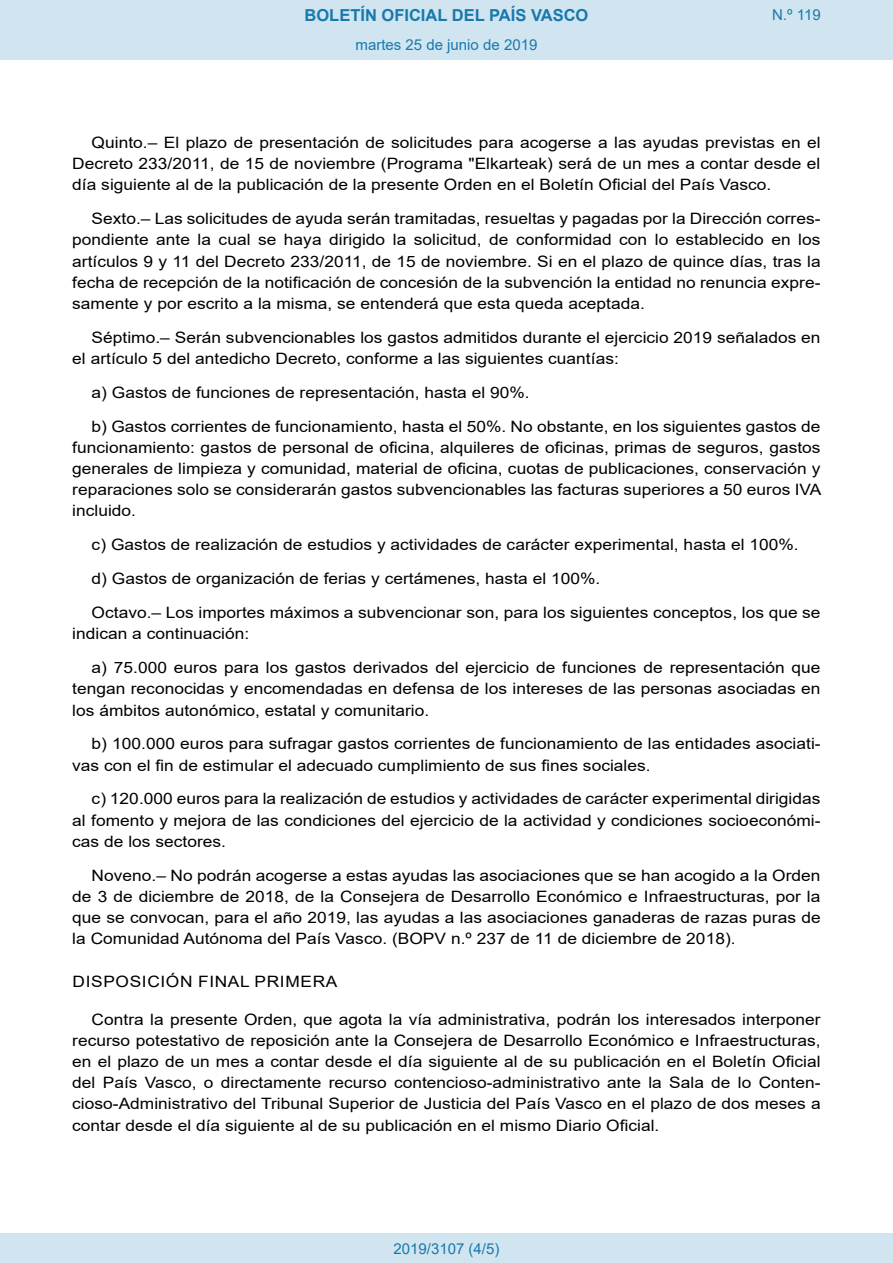
<style>
.page{position:relative;width:893px;height:1263px;background:#fff}
.page>*{position:absolute;margin:0;border:0;box-sizing:border-box;transform-origin:0 0}
.t1{font:700 16.5px "Arial";color:#1879ad}
.BOPVDetalle{font:15.6px/21.1px "Arial";color:#000;text-align:justify;scale:1.11 1}
.BOPVDisposicion{font:15.6px "Arial";letter-spacing:.035em;color:#000;scale:1.11 1}
.Paginacion_Centro{font:15px "Arial";color:#1879ad}
</style>
<div class="page">
<div style="left:0;top:0;width:893px;height:60px;background:#d0e5f0"></div>
<div style="left:0;top:1233px;width:893px;height:30px;background:#d0e5f0"></div>
<p class="t1" style="left:305px;top:3px;width:285px">BOLETÍN OFICIAL DEL PAÍS VASCO</p>
<p class="Paginacion_Centro" style="left:356px;top:35px;width:183px">martes 25 de junio de 2019</p>
<p class="Paginacion_Centro" style="left:772px;top:5px;width:50px">N.º 119</p>
<p class="BOPVDetalle" style="left:72px;top:132px;width:676px;text-indent:19px">Quinto.– El plazo de presentación de solicitudes para acogerse a las ayudas previstas en el Decreto 233/2011, de 15 de noviembre (Programa "Elkarteak) será de un mes a contar desde el día siguiente al de la publicación de la presente Orden en el Boletín Oficial del País Vasco.</p>
<p class="BOPVDetalle" style="left:72px;top:208px;width:676px;text-indent:19px">Sexto.– Las solicitudes de ayuda serán tramitadas, resueltas y pagadas por la Dirección corres&shy;pondiente ante la cual se haya dirigido la solicitud, de conformidad con lo establecido en los artículos 9 y 11 del Decreto 233/2011, de 15 de noviembre. Si en el plazo de quince días, tras la fecha de recepción de la notificación de concesión de la subvención la entidad no renuncia expre&shy;samente y por escrito a la misma, se entenderá que esta queda aceptada.</p>
<p class="BOPVDetalle" style="left:72px;top:327px;width:676px;text-indent:19px">Séptimo.– Serán subvencionables los gastos admitidos durante el ejercicio 2019 señalados en el artículo 5 del antedicho Decreto, conforme a las siguientes cuantías:</p>
<p class="BOPVDetalle" style="left:92px;top:382px;width:396px">a) Gastos de funciones de representación, hasta el 90%.</p>
<p class="BOPVDetalle" style="left:72px;top:416px;width:676px;text-indent:19px">b) Gastos corrientes de funcionamiento, hasta el 50%. No obstante, en los siguientes gastos de funcionamiento: gastos de personal de oficina, alquileres de oficinas, primas de seguros, gastos generales de limpieza y comunidad, material de oficina, cuotas de publicaciones, conservación y reparaciones solo se considerarán gastos subvencionables las facturas superiores a 50 euros IVA incluido.</p>
<p class="BOPVDetalle" style="left:92px;top:534px;width:638px">c) Gastos de realización de estudios y actividades de carácter experimental, hasta el 100%.</p>
<p class="BOPVDetalle" style="left:92px;top:568px;width:460px">d) Gastos de organización de ferias y certámenes, hasta el 100%.</p>
<p class="BOPVDetalle" style="left:72px;top:602px;width:676px;text-indent:19px">Octavo.– Los importes máximos a subvencionar son, para los siguientes conceptos, los que se indican a continuación:</p>
<p class="BOPVDetalle" style="left:72px;top:657px;width:676px;text-indent:19px">a) 75.000 euros para los gastos derivados del ejercicio de funciones de representación que tengan reconocidas y encomendadas en defensa de los intereses de las personas asociadas en los ámbitos autonómico, estatal y comunitario.</p>
<p class="BOPVDetalle" style="left:72px;top:733px;width:676px;text-indent:19px">b) 100.000 euros para sufragar gastos corrientes de funcionamiento de las entidades asociati&shy;vas con el fin de estimular el adecuado cumplimiento de sus fines sociales.</p>
<p class="BOPVDetalle" style="left:72px;top:788px;width:676px;text-indent:19px">c) 120.000 euros para la realización de estudios y actividades de carácter experimental dirigidas al fomento y mejora de las condiciones del ejercicio de la actividad y condiciones socioeconómi&shy;cas de los sectores.</p>
<p class="BOPVDetalle" style="left:72px;top:864px;width:676px;text-indent:19px">Noveno.– No podrán acogerse a estas ayudas las asociaciones que se han acogido a la Orden de 3 de diciembre de 2018, de la Consejera de Desarrollo Económico e Infraestructuras, por la que se convocan, para el año 2019, las ayudas a las asociaciones ganaderas de razas puras de la Comunidad Autónoma del País Vasco. (BOPV n.º 237 de 11 de diciembre de 2018).</p>
<p class="BOPVDisposicion" style="left:73px;top:970px;width:240px">DISPOSICIÓN FINAL PRIMERA</p>
<p class="BOPVDetalle" style="left:72px;top:1008px;width:676px;text-indent:19px">Contra la presente Orden, que agota la vía administrativa, podrán los interesados interponer recurso potestativo de reposición ante la Consejera de Desarrollo Económico e Infraestructuras, en el plazo de un mes a contar desde el día siguiente al de su publicación en el Boletín Oficial del País Vasco, o directamente recurso contencioso-administrativo ante la Sala de lo Conten&shy;cioso-Administrativo del Tribunal Superior de Justicia del País Vasco en el plazo de dos meses a contar desde el día siguiente al de su publicación en el mismo Diario Oficial.</p>
<p class="Paginacion_Centro" style="left:393px;top:1238px;width:107px">2019/3107 (4/5)</p>
</div>
